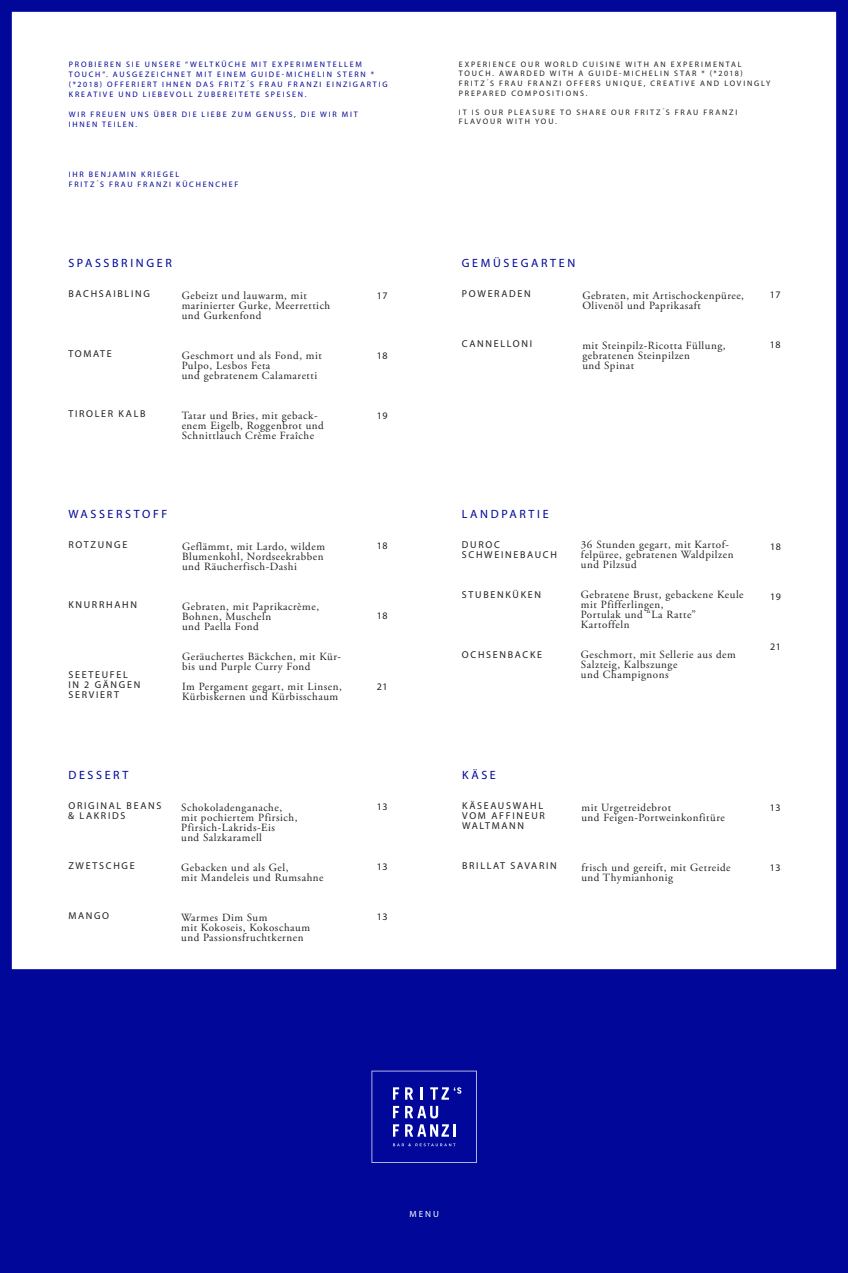
<style>
.page{position:relative;width:848px;height:1273px;background:#fff}
.page>*{position:absolute;margin:0;border:0;box-sizing:border-box;transform-origin:0 0}
.t1{font:12px "Myriad Pro";letter-spacing:.22em;color:#010799}
.t2{font:11px/10px "Adobe Garamond Pro";letter-spacing:.05em;color:#231f20}
.t3{font:10px/10px "Myriad Pro";letter-spacing:.17em;color:#231f20}
.t4{font:9px "Myriad Pro";color:#fff}
.t5{font:8px/10px "Myriad Pro";letter-spacing:.22em;color:#010799}
.t6{font:8px/9.6px "Myriad Pro";letter-spacing:.23em;color:#231f20}
</style>
<div class="page">
<div style="left:0;top:39px;width:848px;height:1234px;background:#010799"></div>
<div style="left:7px;top:7px;width:833px;height:966px;background:#fff"></div>
<div style="left:3px;top:3px;width:842px;height:975px;border:9px solid #010799"></div>
<svg style="left:371px;top:1070px;width:106px;height:93px"></svg>
<p class="t5" style="left:69px;top:59px;width:320px">PROBIEREN SIE UNSERE “WELTKÜCHE MIT EXPERIMENTELLEM TOUCH”. AUSGEZEICHNET MIT EINEM GUIDE-MICHELIN STERN * (*2018) OFFERIERT IHNEN DAS FRITZ´S FRAU FRANZI EINZIGARTIG KREATIVE UND LIEBEVOLL ZUBEREITETE SPEISEN.</p>
<p class="t5" style="left:69px;top:109px;width:290px">WIR FREUEN UNS ÜBER DIE LIEBE ZUM GENUSS, DIE WIR MIT<br>IHNEN TEILEN.</p>
<p class="t5" style="left:69px;top:169px;width:171px">IHR BENJAMIN KRIEGEL<br>FRITZ´S FRAU FRANZI KÜCHENCHEF</p>
<p class="t1" style="left:68px;top:255px;width:105px">SPASSBRINGER</p>
<p class="t3" style="left:68px;top:288px;width:83px">BACHSAIBLING</p>
<p class="t3" style="left:68px;top:348px;width:45px">TOMATE</p>
<p class="t3" style="left:68px;top:408px;width:79px">TIROLER KALB</p>
<p class="t2" style="left:182px;top:291px;width:150px">Gebeizt und lauwarm, mit marinierter Gurke, Meerrettich und Gurkenfond</p>
<p class="t2" style="left:182px;top:351px;width:142px">Geschmort und als Fond, mit<br>Pulpo, Lesbos Feta<br>und gebratenem Calamaretti</p>
<p class="t2" style="left:182px;top:411px;width:143px">Tatar und Bries, mit geback&shy;enem Eigelb, Roggenbrot und<br>Schnittlauch Crème Fraîche</p>
<p class="t1" style="left:68px;top:506px;width:100px">WASSERSTOFF</p>
<p class="t3" style="left:68px;top:539px;width:60px">ROTZUNGE</p>
<p class="t3" style="left:68px;top:599px;width:70px">KNURRHAHN</p>
<p class="t3" style="left:68px;top:669px;width:73px">SEETEUFEL<br>IN 2 GÄNGEN<br>SERVIERT</p>
<p class="t2" style="left:182px;top:542px;width:144px">Geflämmt, mit Lardo, wildem<br>Blumenkohl, Nordseekrabben und Räucherfisch-Dashi</p>
<p class="t2" style="left:182px;top:602px;width:138px">Gebraten, mit Paprikacrème,<br>Bohnen, Muscheln<br>und Paella Fond</p>
<p class="t2" style="left:182px;top:652px;width:160px">Geräuchertes Bäckchen, mit Kür&shy;bis und Purple Curry Fond</p>
<p class="t2" style="left:182px;top:682px;width:161px">Im Pergament gegart, mit Linsen,<br>Kürbiskernen und Kürbisschaum</p>
<p class="t1" style="left:68px;top:767px;width:61px">DESSERT</p>
<p class="t3" style="left:68px;top:800px;width:95px">ORIGINAL BEANS &amp; LAKRIDS</p>
<p class="t3" style="left:68px;top:860px;width:68px">ZWETSCHGE</p>
<p class="t3" style="left:68px;top:910px;width:42px">MANGO</p>
<p class="t2" style="left:181px;top:803px;width:118px">Schokoladenganache, mit pochiertem Pfirsich,<br>Pfirsich-Lakrids-Eis<br>und Salzkaramell</p>
<p class="t2" style="left:181px;top:863px;width:144px">Gebacken und als Gel,<br>mit Mandeleis und Rumsahne</p>
<p class="t2" style="left:181px;top:913px;width:130px">Warmes Dim Sum<br>mit Kokoseis, Kokoschaum und Passionsfruchtkernen</p>
<p class="t3" style="left:377px;top:290px;width:12px">17</p>
<p class="t3" style="left:377px;top:350px;width:12px">18</p>
<p class="t3" style="left:377px;top:410px;width:12px">19</p>
<p class="t3" style="left:377px;top:541px;width:12px">18</p>
<p class="t3" style="left:377px;top:611px;width:12px">18</p>
<p class="t3" style="left:377px;top:681px;width:12px">21</p>
<p class="t3" style="left:377px;top:802px;width:12px">13</p>
<p class="t3" style="left:377px;top:862px;width:12px">13</p>
<p class="t3" style="left:377px;top:912px;width:12px">13</p>
<p class="t6" style="left:459px;top:59px;width:313px">EXPERIENCE OUR WORLD CUISINE WITH AN EXPERIMENTAL TOUCH. AWARDED WITH A GUIDE-MICHELIN STAR * (*2018)<br>FRITZ´S FRAU FRANZI OFFERS UNIQUE, CREATIVE AND LOVINGLY PREPARED COMPOSITIONS.</p>
<p class="t6" style="left:459px;top:107px;width:280px">IT IS OUR PLEASURE TO SHARE OUR FRITZ´S FRAU FRANZI<br>FLAVOUR WITH YOU.</p>
<p class="t1" style="left:462px;top:255px;width:115px">GEMÜSEGARTEN</p>
<p class="t3" style="left:462px;top:288px;width:70px">POWERADEN</p>
<p class="t3" style="left:462px;top:338px;width:72px">CANNELLONI</p>
<p class="t2" style="left:582px;top:291px;width:163px">Gebraten, mit Artischockenpüree,<br>Olivenöl und Paprikasaft</p>
<p class="t2" style="left:582px;top:341px;width:145px">mit Steinpilz-Ricotta Füllung, gebratenen Steinpilzen<br>und Spinat</p>
<p class="t3" style="left:769px;top:289px;width:12px">17</p>
<p class="t3" style="left:769px;top:339px;width:12px">18</p>
<p class="t1" style="left:462px;top:506px;width:88px">LANDPARTIE</p>
<p class="t3" style="left:462px;top:539px;width:96px">DUROC<br>SCHWEINEBAUCH</p>
<p class="t3" style="left:462px;top:589px;width:81px">STUBENKÜKEN</p>
<p class="t3" style="left:462px;top:649px;width:82px">OCHSENBACKE</p>
<p class="t2" style="left:581px;top:540px;width:154px">36 Stunden gegart, mit Kartof&shy;felpüree, gebratenen Waldpilzen und Pilzsud</p>
<p class="t2" style="left:581px;top:590px;width:164px">Gebratene Brust, gebackene Keule mit Pfifferlingen,<br>Portulak und “La Ratte”<br>Kartoffeln</p>
<p class="t2" style="left:581px;top:650px;width:156px">Geschmort, mit Sellerie aus dem<br>Salzteig, Kalbszunge<br>und Champignons</p>
<p class="t3" style="left:770px;top:541px;width:12px">18</p>
<p class="t3" style="left:770px;top:591px;width:12px">19</p>
<p class="t3" style="left:770px;top:641px;width:12px">21</p>
<p class="t1" style="left:462px;top:767px;width:35px">KÄSE</p>
<p class="t3" style="left:462px;top:800px;width:84px">KÄSEAUSWAHL<br>VOM AFFINEUR<br>WALTMANN</p>
<p class="t3" style="left:462px;top:860px;width:96px">BRILLAT SAVARIN</p>
<p class="t2" style="left:581px;top:803px;width:145px">mit Urgetreidebrot<br>und Feigen-Portweinkonfitüre</p>
<p class="t2" style="left:581px;top:863px;width:151px">frisch und gereift, mit Getreide und Thymianhonig</p>
<p class="t3" style="left:769px;top:802px;width:12px">13</p>
<p class="t3" style="left:769px;top:862px;width:12px">13</p>
<p class="t4" style="left:409px;top:1209px;width:31px">MENU</p>
</div>
